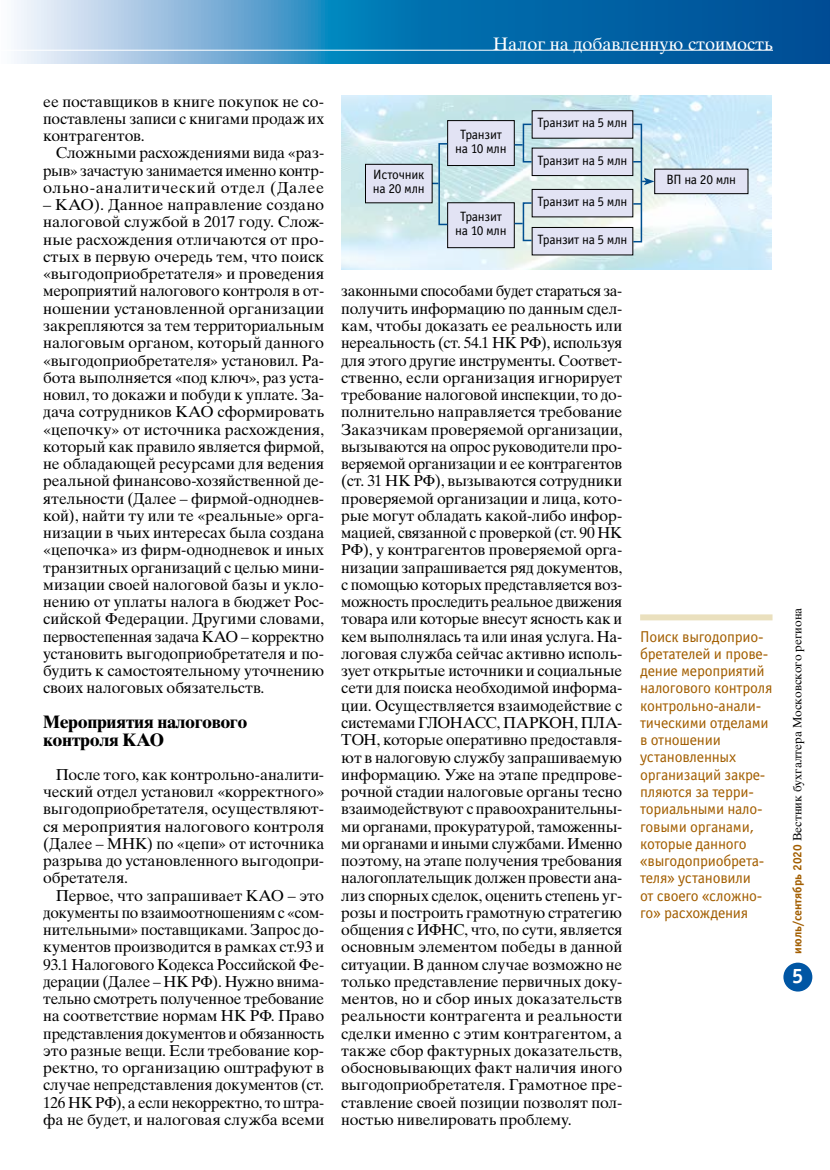
<style>
.page{position:relative;width:830px;height:1170px;background:#fff}
.page>*{position:absolute;margin:0;border:0;box-sizing:border-box;transform-origin:0 0}
.t1{font:21px "Officina Sans Bold ITC";color:#fff}
.t2{font:700 18px/18px "Times Ten Cyr";letter-spacing:-.025em;color:#000}
.t3{font:18px "Times Ten Cyr Upright";color:#fff}
.t4{font:15.75px/17.2px "Times Ten Cyr Upright";letter-spacing:-.005em;color:#000;text-align:justify}
.t5{font:15.75px/17.2px "Officina Sans Book ITC";letter-spacing:-.015em;color:#a25e00}
.t6{font:13.5px/14.2px "Officina Sans Book ITC";letter-spacing:-.02em;color:#000;text-align:center}
.t7{font:12px "Times Ten Cyr Upright";color:#000}
.s1{font-family:"Officina Sans Bold ITC";color:#a25e00}
</style>
<div class="page">
<svg style="left:14px;top:0;width:815px;height:64px;background:#3987bc"></svg>
<div style="left:783px;top:962px;width:29px;height:29px;background:#0056a4;border-radius:50%"></div>
<hr style="left:1px;top:50px;width:771px;height:1px;background:#fff">
<div style="left:639px;top:614px;width:133px;height:6px;background:#eae0be"></div>
<img style="left:341px;top:95px;width:429px;height:175px">
<div style="left:654px;top:169px;width:93px;height:25px;background:#e2e3f4"></div>
<div style="left:654px;top:169px;width:94px;height:25px;border:1px solid #000"></div>
<div style="left:447px;top:121px;width:67px;height:44px;background:#e2e3f4"></div>
<div style="left:447px;top:120px;width:67px;height:46px;border:1px solid #000"></div>
<div style="left:532px;top:111px;width:100px;height:27px;background:#e2e3f4"></div>
<div style="left:531px;top:110px;width:101px;height:28px;border:1px solid #000"></div>
<div style="left:532px;top:148px;width:100px;height:27px;background:#e2e3f4"></div>
<div style="left:531px;top:148px;width:101px;height:28px;border:1px solid #000"></div>
<div style="left:532px;top:189px;width:100px;height:28px;background:#e2e3f4"></div>
<div style="left:531px;top:189px;width:101px;height:28px;border:1px solid #000"></div>
<div style="left:532px;top:227px;width:100px;height:28px;background:#e2e3f4"></div>
<div style="left:531px;top:227px;width:101px;height:28px;border:1px solid #000"></div>
<div style="left:447px;top:203px;width:67px;height:45px;background:#e2e3f4"></div>
<div style="left:447px;top:202px;width:67px;height:46px;border:1px solid #000"></div>
<div style="left:438px;top:143px;width:10px;height:82px;border:2px solid #004f91"></div>
<div style="left:522px;top:202px;width:10px;height:39px;border:2px solid #004f91"></div>
<div style="left:522px;top:124px;width:10px;height:38px;border:2px solid #004f91"></div>
<svg style="left:633px;top:203px;width:8px;height:2px"></svg>
<svg style="left:641px;top:178px;width:13px;height:7px"></svg>
<svg style="left:514px;top:144px;width:8px;height:2px"></svg>
<div style="left:365px;top:164px;width:67px;height:39px;background:#e2e3f4"></div>
<div style="left:365px;top:164px;width:67px;height:39px;border:1px solid #000"></div>
<p class="t3" style="left:493px;top:33px;width:281px">Налог на добавленную стоимость</p>
<p class="t4" style="left:43px;top:93px;width:282px">ее поставщиков в книге покупок не со&shy;поставлены записи с книгами продаж их контрагентов.</p>
<p class="t4" style="left:43px;top:144px;width:282px;text-indent:13px">Сложными расхождениями вида «раз&shy;рыв» зачастую занимается именно контр&shy;ольно-аналитический отдел (Далее</p>
<p class="t4" style="left:43px;top:196px;width:282px">– КАО). Данное направление создано налоговой службой в 2017 году. Слож&shy;ные расхождения отличаются от про&shy;стых в первую очередь тем, что поиск «выгодоприобретателя» и проведения мероприятий налогового контроля в от&shy;ношении установленной организации закрепляются за тем территориальным налоговым органом, который данного «выгодоприобретателя» установил. Ра&shy;бота выполняется «под ключ», раз уста&shy;новил, то докажи и побуди к уплате. За&shy;дача сотрудников КАО сформировать «цепочку» от источника расхождения, который как правило является фирмой, не обладающей ресурсами для ведения реальной финансово-хозяйственной де&shy;ятельности (Далее – фирмой-одноднев&shy;кой), найти ту или те «реальные» орга&shy;низации в чьих интересах была создана «цепочка» из фирм-однодневок и иных транзитных организаций с целью мини&shy;мизации своей налоговой базы и укло&shy;нению от уплаты налога в бюджет Рос&shy;сийской Федерации. Другими словами, первостепенная задача КАО – корректно установить выгодоприобретателя и по&shy;будить к самостоятельному уточнению своих налоговых обязательств.</p>
<p class="t2" style="left:43px;top:712px;width:206px">Мероприятия налогового контроля КАО</p>
<p class="t4" style="left:43px;top:765px;width:282px;text-indent:13px">После того, как контрольно-аналити&shy;ческий отдел установил «корректного» выгодоприобретателя, осуществляют&shy;ся мероприятия налогового контроля (Далее – МНК) по «цепи» от источника разрыва до установленного выгодопри&shy;обретателя.</p>
<p class="t4" style="left:43px;top:886px;width:282px;text-indent:13px">Первое, что запрашивает КАО – это документы по взаимоотношениям с «сом&shy;нительными» поставщиками. Запрос до&shy;кументов производится в рамках ст.93 и 93.1 Налогового Кодекса Российской Фе&shy;дерации (Далее – НК РФ). Нужно внима&shy;тельно смотреть полученное требование на соответствие нормам НК РФ. Право представления документов и обязанность это разные вещи. Если требование кор&shy;ректно, то организацию оштрафуют в случае непредставления документов (ст.<br>126 НК РФ), а если некорректно, то штра&shy;фа не будет, и налоговая служба всеми</p>
<p class="t6" style="left:373px;top:167px;width:53px;text-align:left">Источник на 20 млн</p>
<p class="t6" style="left:455px;top:126px;width:53px">Транзит на 10 млн</p>
<p class="t6" style="left:455px;top:209px;width:53px">Транзит на 10 млн</p>
<p class="t6" style="left:537px;top:115px;width:91px">Транзит на 5 млн</p>
<p class="t6" style="left:537px;top:152px;width:91px">Транзит на 5 млн</p>
<p class="t6" style="left:537px;top:194px;width:91px">Транзит на 5 млн</p>
<p class="t6" style="left:537px;top:232px;width:91px">Транзит на 5 млн</p>
<p class="t6" style="left:666px;top:172px;width:71px">ВП на 20 млн</p>
<p class="t4" style="left:341px;top:282px;width:282px">законными способами будет стараться за&shy;получить информацию по данным сдел&shy;кам, чтобы доказать ее реальность или нереальность (ст. 54.1 НК РФ), используя для этого другие инструменты. Соответ&shy;ственно, если организация игнорирует требование налоговой инспекции, то до&shy;полнительно направляется требование Заказчикам проверяемой организации, вызываются на опрос руководители про&shy;веряемой организации и ее контрагентов (ст. 31 НК РФ), вызываются сотрудники проверяемой организации и лица, кото&shy;рые могут обладать какой-либо инфор&shy;мацией, связанной с проверкой (ст. 90 НК РФ), у контрагентов проверяемой орга&shy;низации запрашивается ряд документов, с помощью которых представляется воз&shy;можность проследить реальное движения товара или которые внесут ясность как и кем выполнялась та или иная услуга. На&shy;логовая служба сейчас активно исполь&shy;зует открытые источники и социальные сети для поиска необходимой информа&shy;ции. Осуществляется взаимодействие с системами ГЛОНАСС, ПАРКОН, ПЛА-ТОН, которые оперативно предоставля&shy;ют в налоговую службу запрашиваемую информацию. Уже на этапе предпрове&shy;рочной стадии налоговые органы тесно взаимодействуют с правоохранительны&shy;ми органами, прокуратурой, таможенны&shy;ми органами и иными службами. Именно поэтому, на этапе получения требования налогоплательщик должен провести ана&shy;лиз спорных сделок, оценить степень уг&shy;розы и построить грамотную стратегию общения с ИФНС, что, по сути, является основным элементом победы в данной ситуации. В данном случае возможно не только представление первичных доку&shy;ментов, но и сбор иных доказательств реальности контрагента и реальности сделки именно с этим контрагентом, а также сбор фактурных доказательств, обосновывающих факт наличия иного выгодоприобретателя. Грамотное пре&shy;ставление своей позиции позволят пол&shy;ностью нивелировать проблему.</p>
<p class="t5" style="left:639px;top:627px;width:134px">Поиск выгодоприо&shy;бретателей и прове&shy;дение мероприятий налогового контроля контрольно-анали&shy;тическими отделами в отношении установленных организаций закре&shy;пляются за терри&shy;ториальными нало&shy;говыми органами, которые данного «выгодоприобрета&shy;теля» установили<br>от своего «сложно&shy;го» расхождения</p>
<p class="t7" style="left:790px;top:953px;width:347px;rotate:-90deg"><span class="s1">июль/сентябрь 2020</span> Вестник бухгалтера Московского региона</p>
<h1 class="t1" style="left:791px;top:961px;width:13px">5</h1>
</div>
